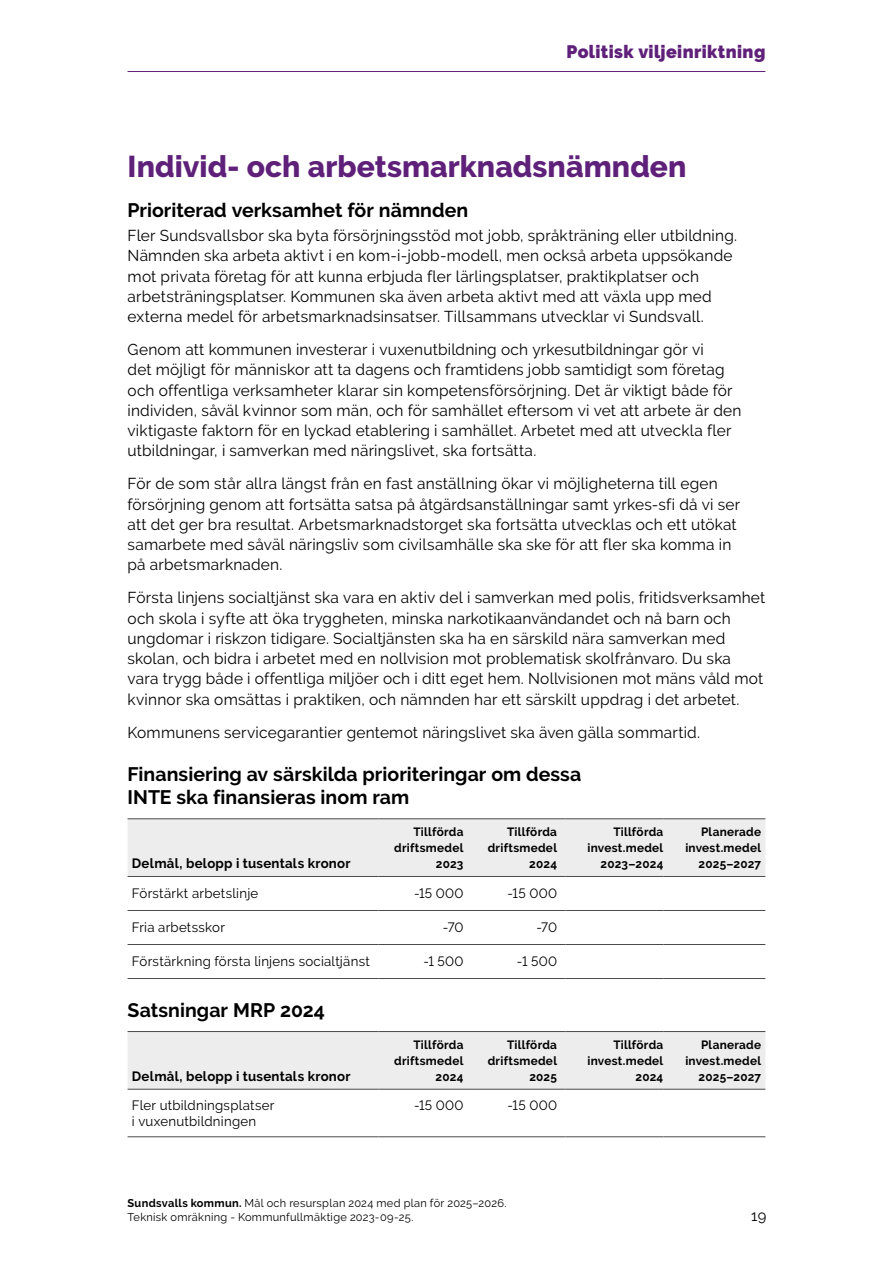
<style>
.page{position:relative;width:893px;height:1263px;background:#fff}
.page>*{position:absolute;margin:0;border:0;box-sizing:border-box;transform-origin:0 0}
.t1{font:800 30px "Raleway";letter-spacing:.005em;color:#5f207a}
.t2{font:700 19.5px/22.5px "Raleway";letter-spacing:.005em;color:#000}
.t3{font:900 18px "Raleway";letter-spacing:.02em;color:#5f207a}
.t4{font:15.75px/20.2px "Raleway";letter-spacing:.015em;color:#000}
.t5{font:15px "Raleway";color:#000}
.t6{font:13.5px/15.8px "Raleway";letter-spacing:.02em;color:#000}
.t7{font:700 13.5px "Raleway";letter-spacing:.02em;color:#000}
.t8{font:700 12px/15.8px "Raleway";letter-spacing:.02em;color:#000;text-align:right}
.t9{font:11.25px/13.5px "Raleway";letter-spacing:.025em;color:#000}
.s1{font-weight:700}
</style>
<div class="page">
<hr style="left:128px;top:71px;width:637px;height:1px;background:#5f207a">
<div style="left:128px;top:819px;width:637px;height:57px;background:#ededed"></div>
<hr style="left:128px;top:910px;width:250px;height:1px;background:#4a4a49">
<hr style="left:378px;top:910px;width:94px;height:1px;background:#4a4a49">
<hr style="left:472px;top:910px;width:94px;height:1px;background:#4a4a49">
<hr style="left:566px;top:910px;width:97px;height:1px;background:#4a4a49">
<hr style="left:663px;top:910px;width:102px;height:1px;background:#4a4a49">
<hr style="left:128px;top:944px;width:250px;height:1px;background:#4a4a49">
<hr style="left:378px;top:944px;width:94px;height:1px;background:#4a4a49">
<hr style="left:472px;top:944px;width:94px;height:1px;background:#4a4a49">
<hr style="left:566px;top:944px;width:97px;height:1px;background:#4a4a49">
<hr style="left:663px;top:944px;width:102px;height:1px;background:#4a4a49">
<hr style="left:128px;top:978px;width:250px;height:1px;background:#4a4a49">
<hr style="left:378px;top:978px;width:94px;height:1px;background:#4a4a49">
<hr style="left:472px;top:978px;width:94px;height:1px;background:#4a4a49">
<hr style="left:566px;top:978px;width:97px;height:1px;background:#4a4a49">
<hr style="left:663px;top:978px;width:102px;height:1px;background:#4a4a49">
<hr style="left:128px;top:818px;width:250px;height:1px;background:#4a4a49">
<hr style="left:378px;top:818px;width:94px;height:1px;background:#4a4a49">
<hr style="left:472px;top:818px;width:94px;height:1px;background:#4a4a49">
<hr style="left:566px;top:818px;width:97px;height:1px;background:#4a4a49">
<hr style="left:663px;top:818px;width:102px;height:1px;background:#4a4a49">
<hr style="left:128px;top:876px;width:250px;height:1px;background:#4a4a49">
<hr style="left:378px;top:876px;width:94px;height:1px;background:#4a4a49">
<hr style="left:472px;top:876px;width:94px;height:1px;background:#4a4a49">
<hr style="left:566px;top:876px;width:97px;height:1px;background:#4a4a49">
<hr style="left:663px;top:876px;width:102px;height:1px;background:#4a4a49">
<div style="left:128px;top:1032px;width:637px;height:57px;background:#ededed"></div>
<hr style="left:128px;top:1136px;width:250px;height:1px;background:#4a4a49">
<hr style="left:378px;top:1136px;width:94px;height:1px;background:#4a4a49">
<hr style="left:472px;top:1136px;width:94px;height:1px;background:#4a4a49">
<hr style="left:566px;top:1136px;width:97px;height:1px;background:#4a4a49">
<hr style="left:663px;top:1136px;width:102px;height:1px;background:#4a4a49">
<hr style="left:128px;top:1031px;width:250px;height:1px;background:#4a4a49">
<hr style="left:378px;top:1031px;width:94px;height:1px;background:#4a4a49">
<hr style="left:472px;top:1031px;width:94px;height:1px;background:#4a4a49">
<hr style="left:566px;top:1031px;width:97px;height:1px;background:#4a4a49">
<hr style="left:663px;top:1031px;width:102px;height:1px;background:#4a4a49">
<hr style="left:128px;top:1089px;width:250px;height:1px;background:#4a4a49">
<hr style="left:378px;top:1089px;width:94px;height:1px;background:#4a4a49">
<hr style="left:472px;top:1089px;width:94px;height:1px;background:#4a4a49">
<hr style="left:566px;top:1089px;width:97px;height:1px;background:#4a4a49">
<hr style="left:663px;top:1089px;width:102px;height:1px;background:#4a4a49">
<p class="t3" style="left:567px;top:42px;width:200px">Politisk viljeinriktning</p>
<h2 class="t1" style="left:128px;top:149px;width:560px">Individ- och arbetsmarknadsnämnden</h2>
<h3 class="t2" style="left:128px;top:199px;width:342px">Prioriterad verksamhet för nämnden</h3>
<p class="t4" style="left:128px;top:225px;width:611px">Fler Sundsvallsbor ska byta försörjningsstöd mot jobb, språkträning eller utbildning.<br>Nämnden ska arbeta aktivt i en kom-i-jobb-modell, men också arbeta uppsökande mot privata företag för att kunna erbjuda fler lärlingsplatser, praktikplatser och arbetsträningsplatser. Kommunen ska även arbeta aktivt med att växla upp med externa medel för arbetsmarknadsinsatser. Tillsammans utvecklar vi Sundsvall.</p>
<p class="t4" style="left:128px;top:339px;width:615px">Genom att kommunen investerar i vuxenutbildning och yrkesutbildningar gör vi<br>det möjligt för människor att ta dagens och framtidens jobb samtidigt som företag och offentliga verksamheter klarar sin kompetensförsörjning. Det är viktigt både för individen, såväl kvinnor som män, och för samhället eftersom vi vet att arbete är den viktigaste faktorn för en lyckad etablering i samhället. Arbetet med att utveckla fler utbildningar, i samverkan med näringslivet, ska fortsätta.</p>
<p class="t4" style="left:128px;top:474px;width:614px">För de som står allra längst från en fast anställning ökar vi möjligheterna till egen försörjning genom att fortsätta satsa på åtgärdsanställningar samt yrkes-sfi då vi ser att det ger bra resultat. Arbetsmarknadstorget ska fortsätta utvecklas och ett utökat samarbete med såväl näringsliv som civilsamhälle ska ske för att fler ska komma in på arbetsmarknaden.</p>
<p class="t4" style="left:128px;top:588px;width:639px">Första linjens socialtjänst ska vara en aktiv del i samverkan med polis, fritidsverksamhet och skola i syfte att öka tryggheten, minska narkotikaanvändandet och nå barn och ungdomar i riskzon tidigare. Socialtjänsten ska ha en särskild nära samverkan med skolan, och bidra i arbetet med en nollvision mot problematisk skolfrånvaro. Du ska vara trygg både i offentliga miljöer och i ditt eget hem. Nollvisionen mot mäns våld mot kvinnor ska omsättas i praktiken, och nämnden har ett särskilt uppdrag i det arbetet.</p>
<p class="t4" style="left:128px;top:722px;width:574px">Kommunens servicegarantier gentemot näringslivet ska även gälla sommartid.</p>
<h3 class="t2" style="left:128px;top:763px;width:455px">Finansiering av särskilda prioriteringar om dessa<br>INTE ska finansieras inom ram</h3>
<p class="t7" style="left:132px;top:855px;width:220px">Delmål, belopp i tusentals kronor</p>
<p class="t8" style="left:394px;top:824px;width:71px">Tillförda driftsmedel<br>2023</p>
<p class="t8" style="left:488px;top:824px;width:71px">Tillförda driftsmedel<br>2024</p>
<p class="t8" style="left:588px;top:824px;width:77px">Tillförda invest.medel<br>2023–2024</p>
<p class="t8" style="left:685px;top:824px;width:77px">Planerade invest.medel<br>2025–2027</p>
<p class="t6" style="left:132px;top:885px;width:128px">Förstärkt arbetslinje</p>
<p class="t6" style="left:414px;top:885px;width:51px">-15 000</p>
<p class="t6" style="left:508px;top:885px;width:51px">-15 000</p>
<p class="t6" style="left:132px;top:919px;width:95px">Fria arbetsskor</p>
<p class="t6" style="left:443px;top:919px;width:22px">-70</p>
<p class="t6" style="left:536px;top:919px;width:22px">-70</p>
<p class="t6" style="left:132px;top:953px;width:239px">Förstärkning första linjens socialtjänst</p>
<p class="t6" style="left:423px;top:953px;width:42px">-1 500</p>
<p class="t6" style="left:517px;top:953px;width:42px">-1 500</p>
<h3 class="t2" style="left:128px;top:999px;width:199px">Satsningar MRP 2024</h3>
<p class="t7" style="left:132px;top:1068px;width:220px">Delmål, belopp i tusentals kronor</p>
<p class="t8" style="left:394px;top:1037px;width:71px">Tillförda driftsmedel<br>2024</p>
<p class="t8" style="left:488px;top:1037px;width:71px">Tillförda driftsmedel<br>2025</p>
<p class="t8" style="left:587px;top:1037px;width:77px">Tillförda invest.medel<br>2024</p>
<p class="t8" style="left:685px;top:1037px;width:77px">Planerade invest.medel<br>2025–2027</p>
<p class="t6" style="left:132px;top:1098px;width:144px">Fler utbildningsplatser i vuxenutbildningen</p>
<p class="t6" style="left:414px;top:1098px;width:51px">-15 000</p>
<p class="t6" style="left:508px;top:1098px;width:51px">-15 000</p>
<p class="t9" style="left:128px;top:1196px;width:380px"><span class="s1">Sundsvalls kommun.</span> Mål och resursplan 2024 med plan för 2025–2026.<br>Teknisk omräkning - Kommunfullmäktige 2023-09-25.</p>
<p class="t5" style="left:751px;top:1207px;width:16px">19</p>
</div>
